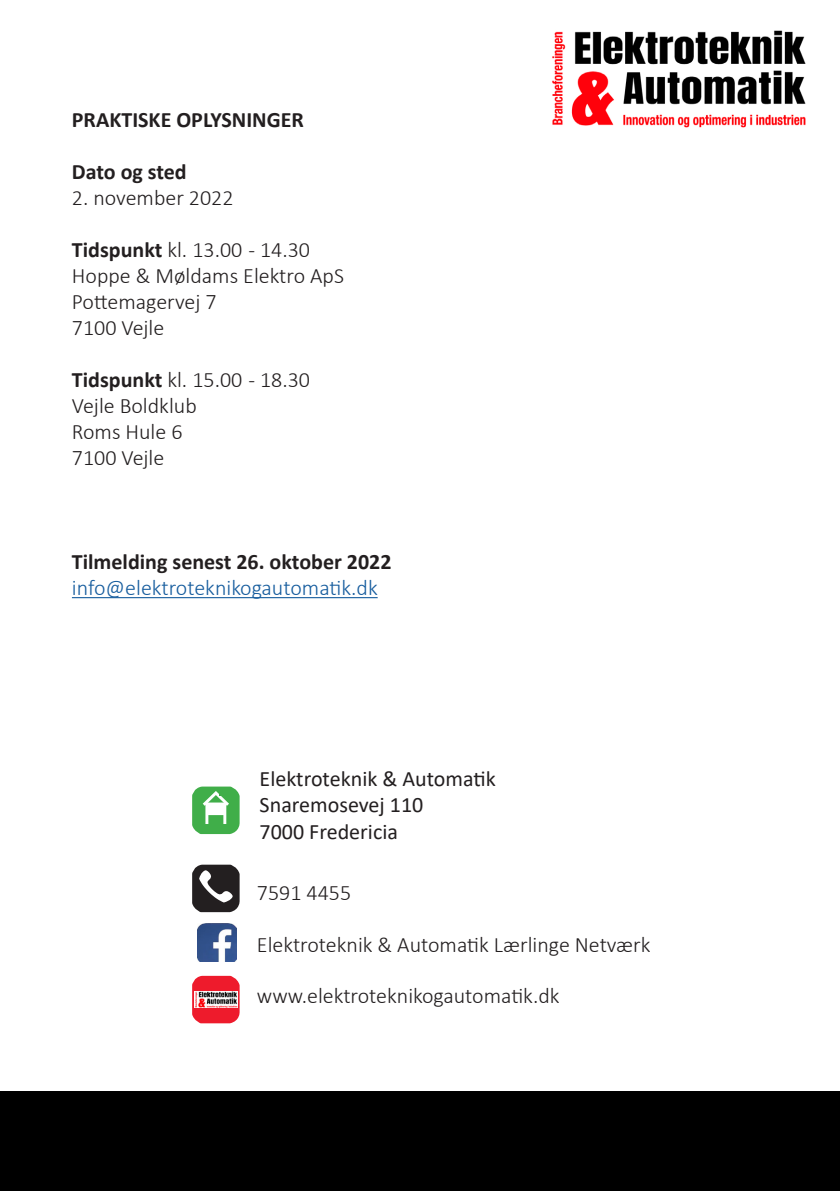
<style>
.page{position:relative;width:840px;height:1191px;background:#fff}
.page>*{position:absolute;margin:0;border:0;box-sizing:border-box;transform-origin:0 0}
.t1{font:300 22px "Calibri";color:#231f20}
.t2{font:700 22px "Calibri";color:#231f20}
.t3{font:22px "Calibri";color:#231f20}
.t4{font:300 22px "Calibri";color:#175d9e}
.s1{font-weight:700}
</style>
<div class="page">
<svg style="left:192px;top:786px;width:48px;height:49px"></svg>
<svg style="left:192px;top:864px;width:48px;height:49px"></svg>
<hr style="left:72px;top:597px;width:305px;height:1px;background:#175d9e">
<svg style="left:192px;top:975px;width:48px;height:49px;background:#f03e4c"></svg>
<img style="left:194px;top:991px;width:43px;height:16px">
<div style="left:0;top:1091px;width:839px;height:100px;background:#000"></div>
<img style="left:197px;top:923px;width:39px;height:39px">
<img style="left:552px;top:30px;width:254px;height:98px">
<p class="t2" style="left:72px;top:104px;width:233px">PRAKTISKE OPLYSNINGER</p>
<p class="t2" style="left:72px;top:156px;width:116px">Dato og sted</p>
<p class="t1" style="left:72px;top:184px;width:163px">2. november 2022</p>
<p class="t1" style="left:72px;top:236px;width:239px"><span class="s1">Tidspunkt</span> kl. 13.00 - 14.30</p>
<p class="t1" style="left:72px;top:262px;width:273px">Hoppe &amp; Møldams Elektro ApS</p>
<p class="t1" style="left:72px;top:288px;width:146px">Pottemagervej 7</p>
<p class="t1" style="left:72px;top:314px;width:94px">7100 Vejle</p>
<p class="t1" style="left:72px;top:366px;width:239px"><span class="s1">Tidspunkt</span> kl. 15.00 - 18.30</p>
<p class="t1" style="left:72px;top:392px;width:126px">Vejle Boldklub</p>
<p class="t1" style="left:72px;top:418px;width:112px">Roms Hule 6</p>
<p class="t1" style="left:72px;top:444px;width:94px">7100 Vejle</p>
<p class="t2" style="left:72px;top:546px;width:321px">Tilmelding senest 26. oktober 2022</p>
<p class="t4" style="left:72px;top:574px;width:307px">info@elektroteknikogautomatik.dk</p>
<p class="t3" style="left:259px;top:763px;width:237px">Elektroteknik &amp; Automatik</p>
<p class="t3" style="left:259px;top:790px;width:165px">Snaremosevej 110</p>
<p class="t3" style="left:259px;top:816px;width:140px">7000 Fredericia</p>
<p class="t1" style="left:257px;top:878px;width:96px">7591 4455</p>
<p class="t1" style="left:257px;top:930px;width:395px">Elektroteknik &amp; Automatik Lærlinge Netværk</p>
<p class="t1" style="left:257px;top:982px;width:304px">www.elektroteknikogautomatik.dk</p>
</div>
